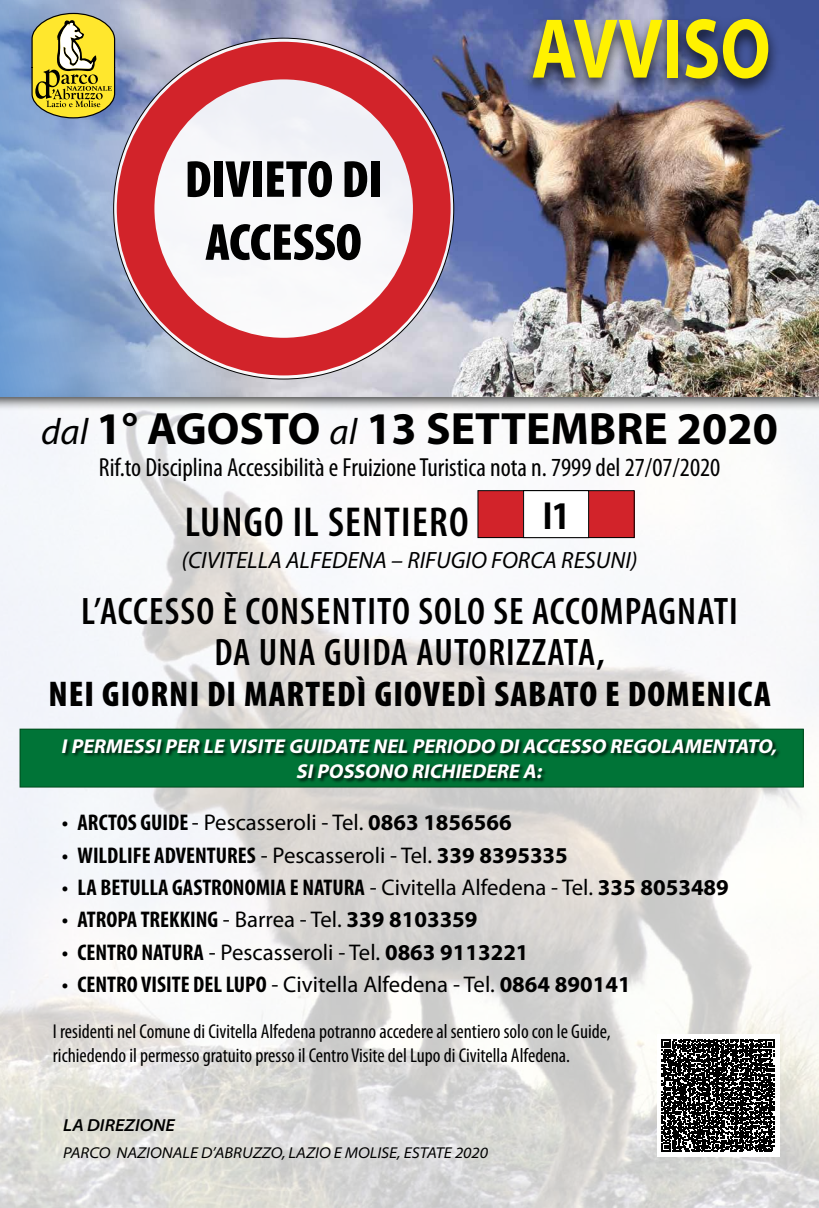
<style>
.page{position:relative;width:819px;height:1208px;background:#fff}
.page>*{position:absolute;margin:0;border:0;box-sizing:border-box;transform-origin:0 0}
.t1{font:700 85.58px "Myriad Pro";color:#fff200;scale:.82 1}
.t2{font:900 condensed 52.5px/63px "Myriad Pro";color:#000;text-align:center}
.t3{font:700 45.5px "Myriad Pro";color:#000}
.t4{font:600 condensed 42px "Myriad Pro";letter-spacing:.03em;color:#000}
.t5{font:700 condensed 39.38px "Myriad Pro";color:#000}
.t6{font:600 condensed 38.5px/41.1px "Myriad Pro";letter-spacing:.03em;color:#000;text-align:center}
.t7{font:900 condensed 35.88px "Myriad Pro";letter-spacing:.03em;color:#000}
.t8{font:condensed 26.25px "Myriad Pro";color:#000}
.t9{font:italic 23.62px "Myriad Pro";color:#000}
.t10{font:700 condensed 22.75px "Myriad Pro";color:#000}
.t11{font:22.75px "Myriad Pro";color:#000}
.t12{font:condensed 20.12px/24.2px "Myriad Pro";color:#000}
.t13{font:italic 700 20.12px/25.2px "Myriad Pro";color:#fff;text-align:center}
.t14{font:italic 600 semi-expanded 17.5px "Myriad Pro";color:#000}
.t15{font:italic semi-expanded 15.75px "Myriad Pro";color:#000}
.s1{font-weight:400;font-style:italic;font-size:36.75px}
.s2{font-weight:700;font-stretch:condensed}
.s3{font-weight:700}
.s4{font-weight:400;font-stretch:normal}
.s5{font-stretch:normal}
</style>
<div class="page">
<img style="left:0;top:411px;width:819px;height:797px">
<div style="left:0;top:0;width:819px;height:411px;background:#000;opacity:.75"></div>
<img style="left:0;top:0;width:819px;height:397px">
<div style="left:521px;top:14px;width:259px;height:84px;background:#000;opacity:.75"></div>
<svg style="left:31px;top:12px;width:85px;height:107px;background:#c3b74a"></svg>
<svg style="left:114px;top:38px;width:339px;height:341px;fill:#f6f6fa"></svg>
<div style="left:117px;top:42px;width:333px;height:333px;border:38px solid #d2232a;border-radius:50%"></div>
<div style="left:478px;top:491px;width:156px;height:47px;background:#d2232a"></div>
<div style="left:477px;top:490px;width:157px;height:48px;border:1px solid #000"></div>
<div style="left:523px;top:491px;width:65px;height:47px;background:#fff"></div>
<div style="left:523px;top:490px;width:66px;height:48px;border:1px solid #000"></div>
<div style="left:20px;top:729px;width:783px;height:58px;background:#007437"></div>
<div style="left:61px;top:738px;width:720px;height:45px;background:#000;opacity:.75"></div>
<div style="left:20px;top:729px;width:783px;height:58px;border:1px solid #004b1c"></div>
<div style="left:656px;top:1034px;width:123px;height:122px;background:#fff"></div>
<svg style="left:661px;top:1039px;width:113px;height:112px"></svg>
<h2 class="t2" style="left:185px;top:146px;width:199px">DIVIETO DI<br>ACCESSO</h2>
<h1 class="t1" style="left:531px;top:-7px;width:293px">AVVISO</h1>
<h3 class="t3" style="left:41px;top:399px;width:738px"><span class="s1">dal</span> 1° AGOSTO <span class="s1">al</span> 13 SETTEMBRE 2020</h3>
<h3 class="t8" style="left:99px;top:451px;width:623px">Rif.to Disciplina Accessibilità e Fruizione Turistica nota n. 7999 del 27/07/2020</h3>
<h3 class="t4" style="left:185px;top:496px;width:285px">LUNGO IL SENTIERO</h3>
<h3 class="t5" style="left:542px;top:491px;width:28px">I1</h3>
<p class="t9" style="left:181px;top:545px;width:457px">(CIVITELLA ALFEDENA – RIFUGIO FORCA RESUNI)</p>
<h3 class="t6" style="left:81px;top:590px;width:658px">L’ACCESSO È CONSENTITO SOLO SE ACCOMPAGNATI<br>DA UNA GUIDA AUTORIZZATA,</h3>
<h3 class="t7" style="left:48px;top:671px;width:724px">NEI GIORNI DI MARTEDÌ GIOVEDÌ SABATO E DOMENICA</h3>
<p class="t13" style="left:61px;top:733px;width:721px">IPERMESSIPER LE VISITE GUIDATE NEL PERIODO DIACCESSO REGOLAMENTATO,<br>SIPOSSONO RICHIEDERE A:</p>
<p class="t11" style="left:62px;top:808px;width:451px"><span class="s2">• ARCTOS GUIDE</span> - Pescasseroli - Tel. <span class="s3">0863 1856566</span></p>
<p class="t10" style="left:62px;top:841px;width:507px">• WILDLIFE ADVENTURES <span class="s4">- Pescasseroli - Tel.</span> <span class="s5">339 8395335</span></p>
<p class="t10" style="left:62px;top:873px;width:668px">• LA BETULLA GASTRONOMIA E NATURA <span class="s4">- Civitella Alfedena - Tel.</span> <span class="s5">335 8053489</span></p>
<p class="t10" style="left:62px;top:905px;width:417px">• ATROPA TREKKING <span class="s4">- Barrea - Tel.</span> <span class="s5">339 8103359</span></p>
<p class="t11" style="left:62px;top:938px;width:468px"><span class="s2">• CENTRO NATURA</span> - Pescasseroli - Tel. <span class="s3">0863 9113221</span></p>
<p class="t11" style="left:62px;top:970px;width:570px"><span class="s2">• CENTRO VISITE DEL LUPO</span> - Civitella Alfedena - Tel. <span class="s3">0864 890141</span></p>
<p class="t12" style="left:53px;top:1019px;width:559px">I residenti nel Comune di Civitella Alfedena potranno accedere al sentiero solo con le Guide, richiedendo il permesso gratuito presso il Centro Visite del Lupo di Civitella Alfedena.</p>
<p class="t14" style="left:63px;top:1115px;width:113px">LA DIREZIONE</p>
<p class="t15" style="left:63px;top:1144px;width:426px">PARCO NAZIONALE D’ABRUZZO, LAZIO E MOLISE, ESTATE 2020</p>
</div>
